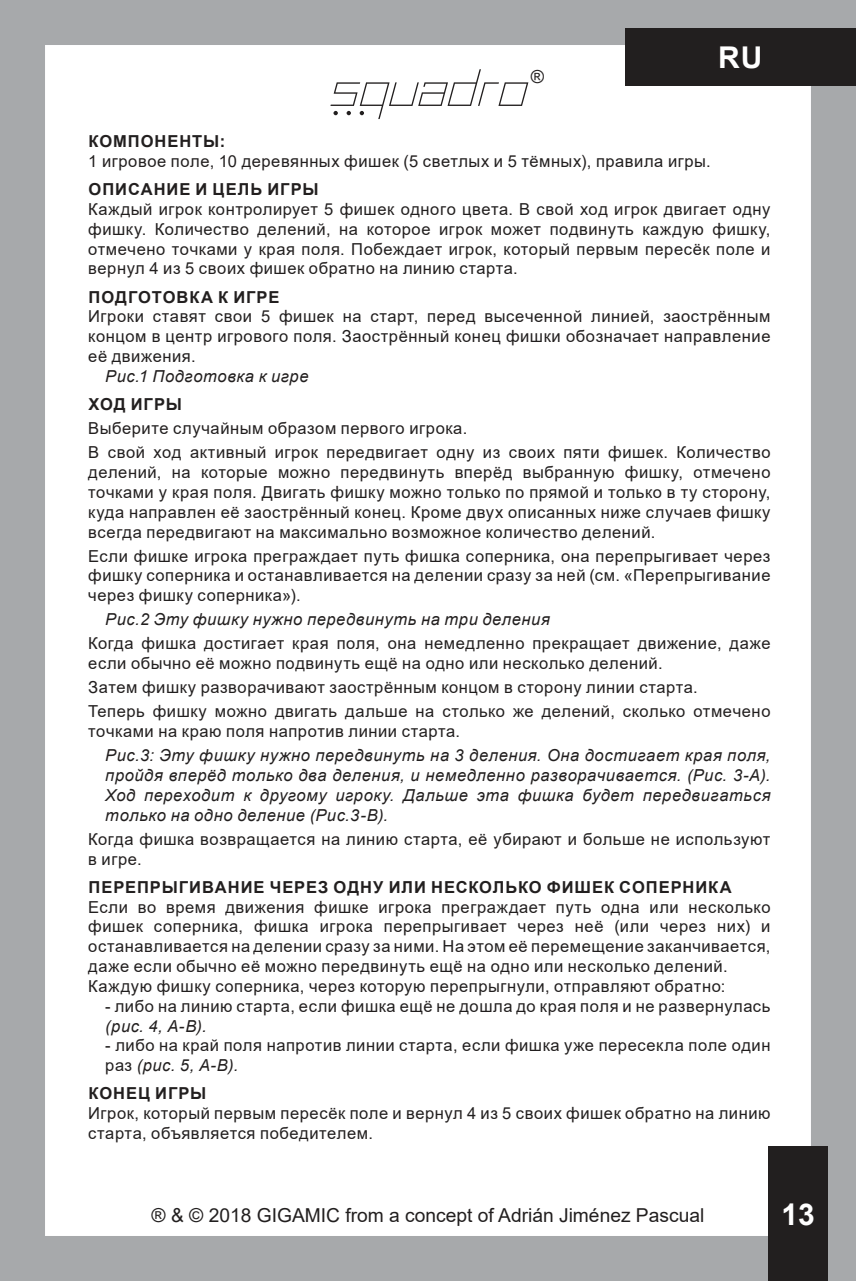
<style>
.page{position:relative;width:856px;height:1281px;background:#fff}
.page>*{position:absolute;margin:0;border:0;box-sizing:border-box;transform-origin:0 0}
.t1{font:700 30px "Arial";color:#fff}
.t2{font:19.2px "Arial";color:#221f1f}
.t3{font:18px "Arial";color:#221f1f}
.t4{font:16.5px/19.8px "Arial";letter-spacing:.035em;color:#221f1f}
.t5{font:italic 16.5px/19.8px "Arial";letter-spacing:.035em;color:#221f1f;text-align:justify}
.t6{font:700 16.5px "Arial";letter-spacing:.06em;color:#221f1f}
.s1{font-style:italic}
</style>
<div class="page">
<div style="left:0;top:0;width:855px;height:1281px;background:#a7a9ab"></div>
<div style="left:45px;top:45px;width:767px;height:1191px;background:#fff"></div>
<svg style="left:330px;top:69px;width:198px;height:50px;background:#ebebeb"></svg>
<div style="left:88px;top:135px;width:682px;height:1070px;background:#fff"></div>
<div style="left:625px;top:28px;width:230px;height:57px;background:#221f1f"></div>
<div style="left:768px;top:1146px;width:59px;height:135px;background:#221f1f"></div>
<p class="t3" style="left:530px;top:70px;width:15px">®</p>
<h1 class="t1" style="left:718px;top:40px;width:46px">RU</h1>
<p class="t6" style="left:89px;top:130px;width:138px">КОМПОНЕНТЫ:</p>
<p class="t4" style="left:88px;top:151px;width:624px">1 игровое поле, 10 деревянных фишек (5 светлых и 5 тёмных), правила игры.</p>
<p class="t6" style="left:89px;top:178px;width:231px">ОПИСАНИЕ И ЦЕЛЬ ИГРЫ</p>
<p class="t4" style="left:88px;top:199px;width:683px;text-align:justify">Каждый игрок контролирует 5 фишек одного цвета. В свой ход игрок двигает одну фишку. Количество делений, на которое игрок может подвинуть каждую фишку, отмечено точками у края поля. Побеждает игрок, который первым пересёк поле и вернул 4 из 5 своих фишек обратно на линию старта.</p>
<p class="t6" style="left:89px;top:285px;width:192px">ПОДГОТОВКА К ИГРЕ</p>
<p class="t4" style="left:88px;top:307px;width:683px;text-align:justify">Игроки ставят свои 5 фишек на старт, перед высеченной линией, заострённым концом в центр игрового поля. Заострённый конец фишки обозначает направление её движения.</p>
<p class="t5" style="left:105px;top:366px;width:205px">Рис.1 Подготовка к игре</p>
<p class="t6" style="left:89px;top:393px;width:95px">ХОД ИГРЫ</p>
<p class="t4" style="left:88px;top:416px;width:683px;line-height:24px">Выберите случайным образом первого игрока.<br>В свой ход активный игрок передвигает одну из своих пяти фишек. Количество</p>
<p class="t4" style="left:88px;top:462px;width:683px;text-align:justify">делений, на которые можно передвинуть вперёд выбранную фишку, отмечено точками у края поля. Двигать фишку можно только по прямой и только в ту сторону, куда направлен её заострённый конец. Кроме двух описанных ниже случаев фишку всегда передвигают на максимально возможное количество делений.</p>
<p class="t4" style="left:88px;top:546px;width:683px;text-align:justify">Если фишке игрока преграждает путь фишка соперника, она перепрыгивает через фишку соперника и останавливается на делении сразу за ней (см. «Перепрыгивание через фишку соперника»).</p>
<p class="t5" style="left:105px;top:610px;width:446px">Рис.2 Эту фишку нужно передвинуть на три деления</p>
<p class="t4" style="left:88px;top:633px;width:683px">Когда фишка достигает края поля, она немедленно прекращает движение, даже если обычно её можно подвинуть ещё на одно или несколько делений.</p>
<p class="t4" style="left:88px;top:675px;width:683px;line-height:24px">Затем фишку разворачивают заострённым концом в сторону линии старта.<br>Теперь фишку можно двигать дальше на столько же делений, сколько отмечено</p>
<p class="t4" style="left:88px;top:721px;width:373px">точками на краю поля напротив линии старта.</p>
<p class="t5" style="left:105px;top:746px;width:666px">Рис.3: Эту фишку нужно передвинуть на 3 деления. Она достигает края поля, пройдя вперёд только два деления, и немедленно разворачивается. (Рис. 3-А).<br>Ход переходит к другому игроку. Дальше эта фишка будет передвигаться только на одно деление (Рис.3-B).</p>
<p class="t4" style="left:88px;top:829px;width:683px">Когда фишка возвращается на линию старта, её убирают и больше не используют в игре.</p>
<p class="t6" style="left:89px;top:875px;width:644px">ПЕРЕПРЫГИВАНИЕ ЧЕРЕЗ ОДНУ ИЛИ НЕСКОЛЬКО ФИШЕК СОПЕРНИКА</p>
<p class="t4" style="left:88px;top:897px;width:683px">Если во время движения фишке игрока преграждает путь одна или несколько фишек соперника, фишка игрока перепрыгивает через неё (или через них) и останавливается на делении сразу за ними. На этом её перемещение заканчивается, даже если обычно её можно передвинуть ещё на одно или несколько делений.<br>Каждую фишку соперника, через которую перепрыгнули, отправляют обратно:</p>
<p class="t4" style="left:105px;top:996px;width:666px">- либо на линию старта, если фишка ещё не дошла до края поля и не развернулась</p>
<p class="t5" style="left:105px;top:1016px;width:103px">(рис. 4, А-B).</p>
<p class="t4" style="left:105px;top:1035px;width:666px">- либо на край поля напротив линии старта, если фишка уже пересекла поле один раз <span class="s1">(рис. 5, А-B).</span></p>
<p class="t6" style="left:89px;top:1082px;width:119px">КОНЕЦ ИГРЫ</p>
<p class="t4" style="left:88px;top:1103px;width:683px">Игрок, который первым пересёк поле и вернул 4 из 5 своих фишек обратно на линию старта, объявляется победителем.</p>
<p class="t4" style="left:88px;top:133px;width:57px">TEXTE</p>
<p class="t2" style="left:152px;top:1208px;width:554px">® &amp; © 2018 GIGAMIC from a concept of Adrián Jiménez Pascual</p>
<h1 class="t1" style="left:781px;top:1197px;width:35px">13</h1>
</div>
